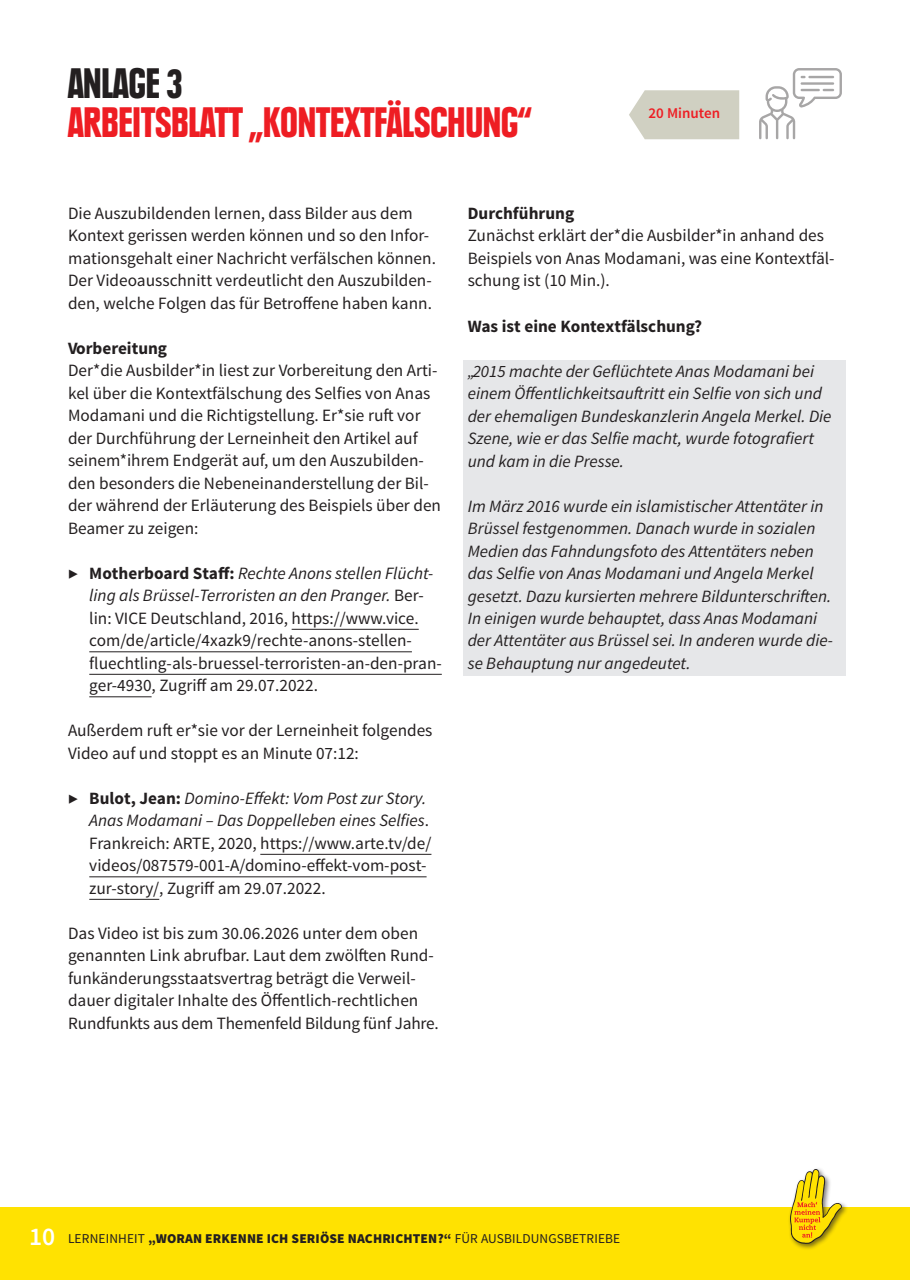
<style>
.page{position:relative;width:910px;height:1280px;background:#fff}
.page>*{position:absolute;margin:0;border:0;box-sizing:border-box;transform-origin:0 0}
.t1{font:900 condensed 42px "Plak";color:#ee1d23}
.t2{font:900 condensed 42px "Plak";color:#231f20}
.t3{font:17.25px/22.5px "Source Sans Pro";color:#231f20}
.t4{font:italic 17.25px/22.5px "Source Sans Pro";color:#231f20}
.t5{font:700 17.25px "Source Sans Pro";color:#231f20}
.t6{font:600 15px "Source Sans Pro";color:#ee1d23}
.t7{font:900 13.5px "Source Sans Pro";letter-spacing:.01em;color:#231f20}
.s1{font-weight:700}
.s2{font-style:italic}
.s3{font-weight:600;font-size:25.5px;color:#fff}
.s4{font-weight:400}
</style>
<div class="page">
<div style="left:0;top:1208px;width:901px;height:72px;background:#ffe201"></div>
<div style="left:787px;top:1167px;width:62px;height:84px;background:#231f20;opacity:.6"></div>
<svg style="left:790px;top:1169px;width:52px;height:75px"></svg>
<div style="left:901px;top:1208px;width:9px;height:72px;background:#ffe201"></div>
<div style="left:463px;top:361px;width:383px;height:315px;background:#e6e7e9"></div>
<hr style="left:292px;top:629px;width:127px;height:1px;background:#231f20">
<hr style="left:89px;top:651px;width:323px;height:1px;background:#231f20">
<hr style="left:89px;top:674px;width:353px;height:1px;background:#231f20">
<hr style="left:89px;top:696px;width:63px;height:1px;background:#231f20">
<hr style="left:260px;top:854px;width:171px;height:1px;background:#231f20">
<hr style="left:89px;top:876px;width:338px;height:1px;background:#231f20">
<hr style="left:89px;top:899px;width:70px;height:1px;background:#231f20">
<svg style="left:629px;top:90px;width:110px;height:49px;background:#d3d3c6"></svg>
<svg style="left:759px;top:68px;width:83px;height:71px"></svg>
<h1 class="t2" style="left:68px;top:58px;width:116px">ANLAGE 3</h1>
<h1 class="t1" style="left:68px;top:98px;width:465px">ARBEITSBLATT „KONTEXTFÄLSCHUNG“</h1>
<p class="t6" style="left:649px;top:104px;width:73px">20 Minuten</p>
<p class="t3" style="left:68px;top:202px;width:369px">Die Auszubildenden lernen, dass Bilder aus dem Kontext gerissen werden können und so den Infor&shy;mationsgehalt einer Nachricht verfälschen können.<br>Der Videoausschnitt verdeutlicht den Auszubilden&shy;den, welche Folgen das für Betroffene haben kann.</p>
<p class="t5" style="left:68px;top:337px;width:101px">Vorbereitung</p>
<p class="t3" style="left:68px;top:360px;width:374px">Der*die Ausbilder*in liest zur Vorbereitung den Arti&shy;kel über die Kontextfälschung des Selfies von Anas Modamani und die Richtigstellung. Er*sie ruft vor der Durchführung der Lerneinheit den Artikel auf seinem*ihrem Endgerät auf, um den Auszubilden&shy;den besonders die Nebeneinanderstellung der Bil&shy;der während der Erläuterung des Beispiels über den Beamer zu zeigen:</p>
<p class="t3" style="left:89px;top:562px;width:354px;text-indent:-21px">▶ <span class="s1">Motherboard Staff:</span> <span class="s2">Rechte Anons stellen Flücht&shy;ling als Brüssel-Terroristen an den Pranger.</span> Ber&shy;lin: VICE Deutschland, 2016, https://www.vice. com/de/article/4xazk9/rechte-anons-stellen&shy;fluechtling-als-bruessel-terroristen-an-den-pran&shy;ger-4930, Zugriff am 29.07.2022.</p>
<p class="t3" style="left:68px;top:720px;width:366px">Außerdem ruft er*sie vor der Lerneinheit folgendes<br>Video auf und stoppt es an Minute 07:12:</p>
<p class="t3" style="left:89px;top:787px;width:344px;text-indent:-21px">▶ <span class="s1">Bulot, Jean:</span> <span class="s2">Domino-Effekt: Vom Post zur Story.<br>Anas Modamani – Das Doppelleben eines Selfies</span>.<br>Frankreich: ARTE, 2020, https://www.arte.tv/de/ videos/087579-001-A/domino-effekt-vom-post&shy;zur-story/, Zugriff am 29.07.2022.</p>
<p class="t3" style="left:68px;top:922px;width:372px">Das Video ist bis zum 30.06.2026 unter dem oben genannten Link abrufbar. Laut dem zwölften Rund&shy;funkänderungsstaatsvertrag beträgt die Verweil&shy;dauer digitaler Inhalte des Öffentlich-rechtlichen Rundfunkts aus dem Themenfeld Bildung fünf Jahre.</p>
<p class="t5" style="left:468px;top:202px;width:108px">Durchführung</p>
<p class="t3" style="left:468px;top:225px;width:368px">Zunächst erklärt der*die Ausbilder*in anhand des<br>Beispiels von Anas Modamani, was eine Kontextfäl&shy;schung ist (10 Min.).</p>
<p class="t5" style="left:468px;top:315px;width:236px">Was ist eine Kontextfälschung?</p>
<p class="t4" style="left:468px;top:359px;width:365px">„2015 machte der Geflüchtete Anas Modamani bei einem Öffentlichkeitsauftritt ein Selfie von sich und der ehemaligen Bundeskanzlerin Angela Merkel. Die Szene, wie er das Selfie macht, wurde fotografiert und kam in die Presse.</p>
<p class="t4" style="left:468px;top:494px;width:367px">Im März 2016 wurde ein islamistischer Attentäter in Brüssel festgenommen. Danach wurde in sozialen Medien das Fahndungsfoto des Attentäters neben das Selfie von Anas Modamani und Angela Merkel gesetzt. Dazu kursierten mehrere Bildunterschriften.<br>In einigen wurde behauptet, dass Anas Modamani der Attentäter aus Brüssel sei. In anderen wurde die&shy;se Behauptung nur angedeutet.</p>
<p class="t7" style="left:29px;top:1230px;width:593px"><span class="s3">10</span> <span class="s4">Lerneinheit</span> „WORAN ERKENNE ICH SERIÖSE NACHRICHTEN?“ <span class="s4">für Ausbildungsbetriebe</span></p>
</div>
